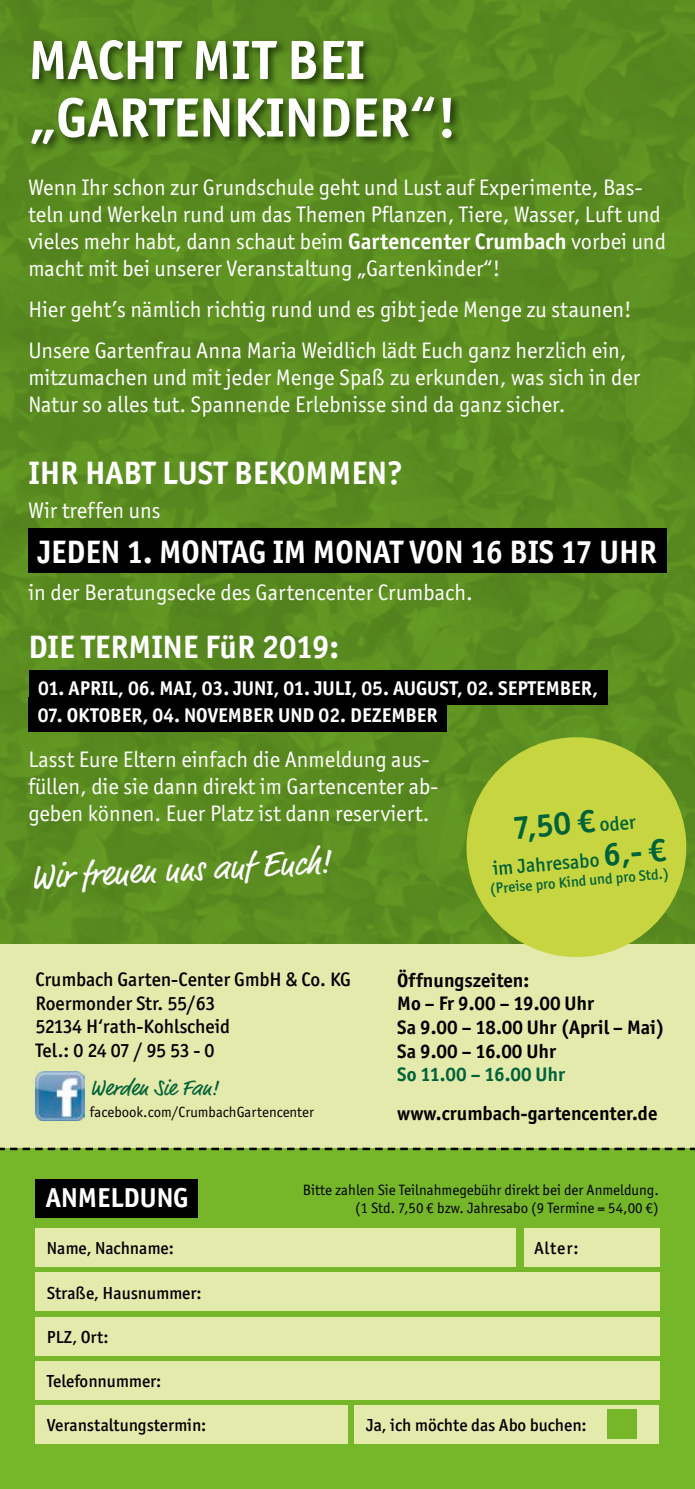
<style>
.page{position:relative;width:695px;height:1489px;background:#fff}
.page>*{position:absolute;margin:0;border:0;box-sizing:border-box;transform-origin:0 0}
.t1{font:700 55.5px/57.5px "ITC Officina Sans";color:#fff}
.t2{font:35px "Market";color:#fff}
.t3{font:700 32.5px "ITC Officina Sans";color:#fff}
.t4{font:700 32.5px "ITC Officina Sans";color:#006239}
.t5{font:700 27.5px "ITC Officina Sans";color:#fff}
.t6{font:22.5px/27px "ITC Officina Sans";color:#fff}
.t7{font:22.25px "Market";color:#006239}
.t8{font:700 20px "ITC Officina Sans";color:#fff}
.t9{font:20px "ITC Officina Sans OS Medium";color:#006239}
.t10{font:700 19.5px/23.5px "ITC Officina Sans";color:#000}
.t11{font:500 19.5px/23.5px "ITC Officina Sans";color:#000}
.t12{font:700 19.5px "ITC Officina Sans";color:#006239}
.t13{font:500 17.5px "ITC Officina Sans";color:#000}
.t14{font:15px/18px "ITC Officina Sans";color:#000;text-align:right}
.t15{font:15px "ITC Officina Sans OS Medium";color:#006239}
.t16{font:14.75px "ITC Officina Sans";color:#000}
.s1{font-weight:700}
.s2{font-family:"ITC Officina Sans OS Medium";font-weight:400;font-size:20px}
.s3{font-family:"ITC Officina Sans";font-weight:700;font-size:32.5px}
</style>
<div class="page">
<div style="left:0;top:1147px;width:694px;height:341px;background:#76b72a"></div>
<img style="left:0;top:0;width:694px;height:943px">
<div style="left:0;top:943px;width:694px;height:204px;background:#e4eaac"></div>
<img style="left:35px;top:1071px;width:49px;height:48px">
<svg style="left:325px;top:1147px;width:369px;height:3px"></svg>
<svg style="left:174px;top:1147px;width:145px;height:3px"></svg>
<svg style="left:23px;top:1147px;width:145px;height:3px"></svg>
<svg style="left:0;top:1147px;width:17px;height:3px"></svg>
<div style="left:35px;top:1272px;width:624px;height:39px;background:#e4eaac"></div>
<div style="left:35px;top:1316px;width:624px;height:39px;background:#e4eaac"></div>
<div style="left:35px;top:1360px;width:624px;height:39px;background:#e4eaac"></div>
<div style="left:35px;top:1404px;width:312px;height:39px;background:#e4eaac"></div>
<div style="left:354px;top:1404px;width:304px;height:39px;background:#e4eaac"></div>
<div style="left:35px;top:1178px;width:162px;height:39px;background:#000"></div>
<div style="left:524px;top:1228px;width:135px;height:39px;background:#e4eaac"></div>
<div style="left:35px;top:1228px;width:481px;height:39px;background:#e4eaac"></div>
<img style="left:29px;top:37px;width:432px;height:117px">
<div style="left:28px;top:697px;width:419px;height:34px;background:#000"></div>
<div style="left:29px;top:670px;width:578px;height:34px;background:#000"></div>
<svg style="left:461px;top:732px;width:230px;height:225px;background:#afc53c"></svg>
<div style="left:28px;top:528px;width:638px;height:44px;background:#000"></div>
<div style="left:607px;top:1409px;width:29px;height:29px;background:#76b72a"></div>
<h1 class="t1" style="left:28px;top:31px;width:429px">MACHT MIT BEI „GARTENKINDER“!</h1>
<p class="t6" style="left:28px;top:173px;width:639px">Wenn Ihr schon zur Grundschule geht und Lust auf Experimente, Bas&shy;teln und Werkeln rund um das Themen Pflanzen, Tiere, Wasser, Luft und vieles mehr habt, dann schaut beim <span class="s1">Gartencenter Crumbach</span> vorbei und macht mit bei unserer Veranstaltung „Gartenkinder“!</p>
<p class="t6" style="left:28px;top:288px;width:604px;line-height:41.2px">Hier geht’s nämlich richtig rund und es gibt jede Menge zu staunen!<br>Unsere Gartenfrau Anna Maria Weidlich lädt Euch ganz herzlich ein,</p>
<p class="t6" style="left:28px;top:364px;width:613px">mitzumachen und mit jeder Menge Spaß zu erkunden, was sich in der<br>Natur so alles tut. Spannende Erlebnisse sind da ganz sicher.</p>
<h3 class="t3" style="left:28px;top:452px;width:376px">IHR HABT LUST BEKOMMEN?</h3>
<p class="t6" style="left:28px;top:496px;width:134px">Wir treffen uns</p>
<h3 class="t3" style="left:38px;top:531px;width:620px">JEDEN 1. MONTAG IM MONAT VON 16 BIS 17 UHR</h3>
<p class="t6" style="left:28px;top:579px;width:446px">in der Beratungsecke des Gartencenter Crumbach.</p>
<h3 class="t3" style="left:28px;top:626px;width:312px">DIE TERMINE FüR 2019:</h3>
<p class="t8" style="left:38px;top:675px;width:561px">01. APRIL, 06. MAI, 03. JUNI, 01. JULI, 05. AUGUST, 02. SEPTEMBER,</p>
<p class="t8" style="left:38px;top:702px;width:401px">07. OKTOBER, 04. NOVEMBER UND 02. DEZEMBER</p>
<p class="t6" style="left:28px;top:746px;width:411px">Lasst Eure Eltern einfach die Anmeldung aus&shy;füllen, die sie dann direkt im Gartencenter ab&shy;geben können. Euer Platz ist dann reserviert.</p>
<h2 class="t2" style="left:29px;top:856px;width:302px;rotate:-3deg">Wir freuen uns auf Euch!</h2>
<h3 class="t4" style="left:511px;top:807px;width:124px;rotate:-5deg">7,50 € <span class="s2">oder</span></h3>
<p class="t9" style="left:491px;top:856px;width:176px;rotate:-5deg">im Jahresabo <span class="s3">6,- €</span></p>
<p class="t15" style="left:489px;top:879px;width:181px;rotate:-5deg">(Preise pro Kind und pro Std.)</p>
<p class="t10" style="left:397px;top:968px;width:269px">Öffnungszeiten:<br>Mo – Fr 9.00 – 19.00 Uhr<br>Sa 9.00 – 18.00 Uhr (April – Mai)<br>Sa 9.00 – 16.00 Uhr</p>
<p class="t12" style="left:397px;top:1062px;width:169px">So 11.00 – 16.00 Uhr</p>
<p class="t11" style="left:35px;top:967px;width:317px">Crumbach Garten-Center GmbH &amp; Co. KG<br>Roermonder Str. 55/63<br>52134 H‘rath-Kohlscheid<br>Tel.: 0 24 07 / 95 53 - 0</p>
<p class="t7" style="left:90px;top:1074px;width:130px">Werden Sie Fan!</p>
<p class="t16" style="left:90px;top:1103px;width:226px">facebook.com/CrumbachGartencenter</p>
<p class="t10" style="left:397px;top:1101px;width:262px">www.crumbach-gartencenter.de</p>
<p class="t14" style="left:303px;top:1180px;width:357px">Bitte zahlen Sie Teilnahmegebühr direkt bei der Anmeldung. (1 Std. 7,50 € bzw. Jahresabo (9 Termine = 54,00 €)</p>
<p class="t5" style="left:46px;top:1180px;width:144px">ANMELDUNG</p>
<p class="t13" style="left:47px;top:1237px;width:128px">Name, Nachname:</p>
<p class="t13" style="left:534px;top:1237px;width:46px">Alter:</p>
<p class="t13" style="left:47px;top:1282px;width:156px">Straße, Hausnummer:</p>
<p class="t13" style="left:47px;top:1326px;width:63px">PLZ, Ort:</p>
<p class="t13" style="left:47px;top:1370px;width:116px">Telefonnummer:</p>
<p class="t13" style="left:47px;top:1414px;width:161px">Veranstaltungstermin:</p>
<p class="t13" style="left:366px;top:1414px;width:222px">Ja, ich möchte das Abo buchen:</p>
</div>
